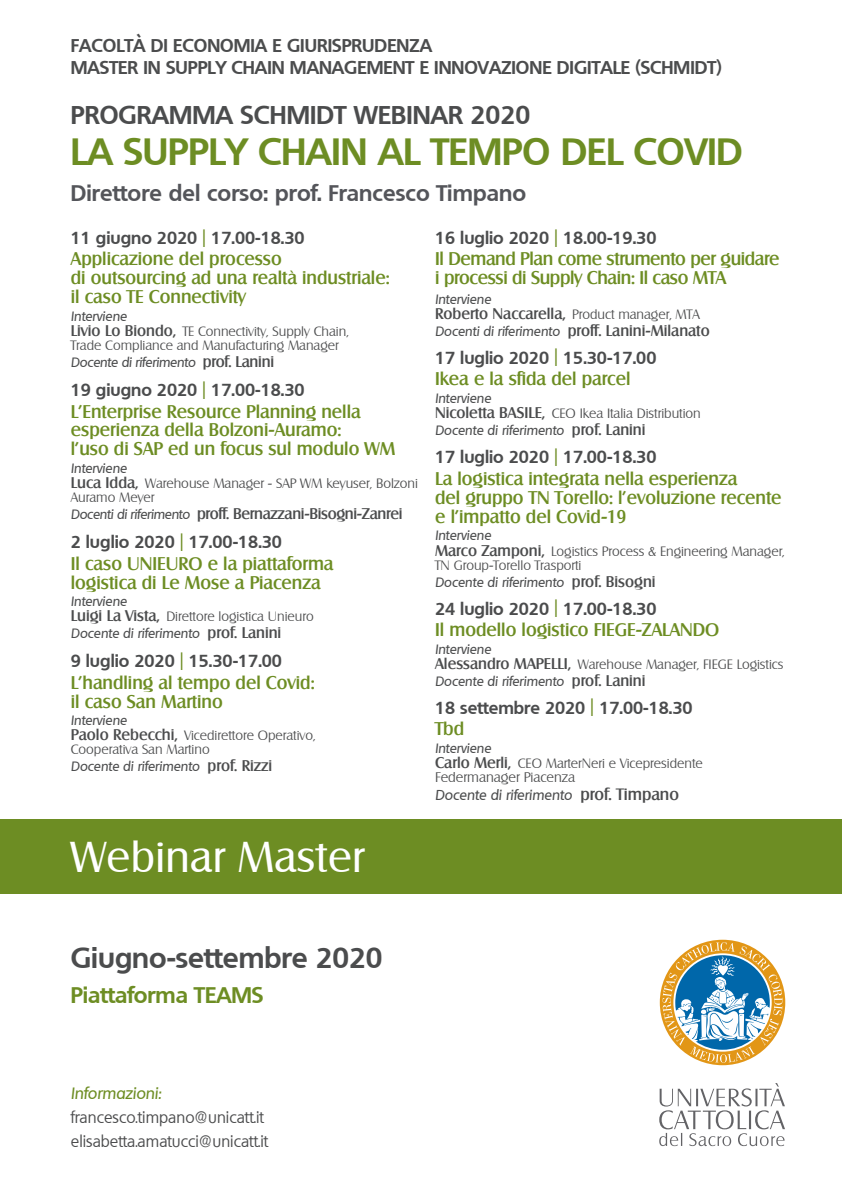
<style>
.page{position:relative;width:842px;height:1191px;background:#fff}
.page>*{position:absolute;margin:0;border:0;box-sizing:border-box;transform-origin:0 0}
.t1{font:42px "Salzburg";letter-spacing:.01em;color:#fff}
.t2{font:700 37px "Quebec";color:#6d8d23}
.t3{font:700 28px "Quebec";color:#4b4c4d}
.t4{font:700 25px "Quebec";letter-spacing:.005em;color:#4b4c4d}
.t5{font:700 22px "Quebec";letter-spacing:.005em;color:#54555a}
.Titolo_3{font:700 22px "Quebec";color:#6d8d23}
.t6{font:700 18px "Quebec";color:#4b4c4d}
.t7{font:500 17.9px/18.8px "Salzburg";color:#6d8d23}
.t8{font:500 17.9px/18.8px "Salzburg";letter-spacing:-.02em;color:#6d8d23}
.t9{font:700 16.9px "Quebec";color:#4b4c4d}
.t10{font:16px "Quebec";color:#4b4c4d}
.t11{font:italic 500 16px "Quebec";color:#6d8d23}
.t12{font:500 15.1px "Salzburg";color:#4b4c4d}
.t13{font:500 15.1px "Salzburg";letter-spacing:-.02em;color:#4b4c4d}
.t14{font:italic 500 14px "Quebec";color:#4b4c4d}
.t15{font:300 13.6px "Salzburg";color:#4b4c4d}
.t16{font:300 13.2px/14.1px "Salzburg";color:#4b4c4d}
.t17{font:italic 500 13.2px "Quebec";color:#4b4c4d}
.s1{font-weight:300;font-size:24.5px;color:#6d8d23}
.s2{font-weight:500;font-size:15.1px}
.s3{font-family:"Salzburg";font-style:normal;font-size:15.1px}
.s4{font-family:"Quebec";font-style:italic;font-size:13.2px}
.s5{font-weight:300;font-size:13.2px}
.s6{font-family:"Salzburg";font-style:normal;font-size:16px}
</style>
<div class="page">
<div style="left:0;top:819px;width:842px;height:75px;background:#6d8d23"></div>
<svg style="left:660px;top:939px;width:125px;height:126px"></svg>
<svg style="left:659px;top:1083px;width:126px;height:63px"></svg>
<p class="t6" style="left:71px;top:34px;width:363px">FACOLTÀ DI ECONOMIA E GIURISPRUDENZA</p>
<p class="t6" style="left:71px;top:56px;width:652px">MASTER IN SUPPLY CHAIN MANAGEMENT E INNOVAZIONE DIGITALE (SCHMIDT)</p>
<p class="t4" style="left:71px;top:99px;width:461px">PROGRAMMA SCHMIDT WEBINAR 2020</p>
<p class="t2" style="left:71px;top:127px;width:673px">LA SUPPLY CHAIN AL TEMPO DEL COVID</p>
<p class="t5" style="left:71px;top:179px;width:457px">Direttore del corso: prof. Francesco Timpano</p>
<p class="t9" style="left:71px;top:226px;width:235px">11 giugno 2020 <span class="s1">|</span> 17.00-18.30</p>
<p class="t7" style="left:71px;top:249px;width:212px">Applicazione del processo</p>
<p class="t7" style="left:71px;top:268px;width:320px">di outsourcing ad una realtà industriale:</p>
<p class="t7" style="left:71px;top:287px;width:177px">il caso TE Connectivity</p>
<p class="t17" style="left:71px;top:307px;width:58px">Interviene</p>
<p class="t16" style="left:71px;top:324px;width:279px"><span class="s2">Livio Lo Biondo,</span> TE Connectivity, Supply Chain,</p>
<p class="t16" style="left:71px;top:338px;width:269px">Trade Compliance and Manufacturing Manager</p>
<p class="t17" style="left:71px;top:353px;width:205px">Docente di riferimento <span class="s3">prof. Lanini</span></p>
<p class="t9" style="left:71px;top:379px;width:235px">19 giugno 2020 <span class="s1">|</span> 17.00-18.30</p>
<p class="t7" style="left:71px;top:402px;width:291px">L’Enterprise Resource Planning nella esperienza della Bolzoni-Auramo:</p>
<p class="t7" style="left:71px;top:439px;width:326px">l’uso di SAP ed un focus sul modulo WM</p>
<p class="t17" style="left:71px;top:459px;width:58px">Interviene</p>
<p class="t16" style="left:71px;top:476px;width:349px"><span class="s2">Luca Idda,</span> Warehouse Manager - SAP WM keyuser, Bolzoni<br>Auramo Meyer</p>
<p class="t13" style="left:71px;top:504px;width:333px"><span class="s4">Docenti di riferimento</span> proff. Bernazzani-Bisogni-Zanrei</p>
<p class="t9" style="left:71px;top:531px;width:213px">2 luglio 2020 <span class="s1">|</span> 17.00-18.30</p>
<p class="t7" style="left:71px;top:554px;width:264px">Il caso UNIEURO e la piattaforma</p>
<p class="t7" style="left:71px;top:572px;width:251px">logistica di Le Mose a Piacenza</p>
<p class="t17" style="left:71px;top:593px;width:58px">Interviene</p>
<p class="t16" style="left:71px;top:609px;width:244px"><span class="s2">Luigi La Vista,</span> Direttore logistica Unieuro</p>
<p class="t17" style="left:71px;top:625px;width:212px">Docente di riferimento <span class="s3">prof. Lanini</span></p>
<p class="t9" style="left:71px;top:650px;width:213px">9 luglio 2020 <span class="s1">|</span> 15.30-17.00</p>
<p class="t7" style="left:71px;top:673px;width:245px">L’handling al tempo del Covid:</p>
<p class="t7" style="left:71px;top:692px;width:153px">il caso San Martino</p>
<p class="t17" style="left:71px;top:712px;width:58px">Interviene</p>
<p class="t16" style="left:71px;top:728px;width:246px"><span class="s2">Paolo Rebecchi,</span> Vicedirettore Operativo,</p>
<p class="t16" style="left:71px;top:742px;width:140px">Cooperativa San Martino</p>
<p class="t17" style="left:71px;top:758px;width:203px">Docente di riferimento <span class="s3">prof. Rizzi</span></p>
<p class="t9" style="left:435px;top:226px;width:223px">16 luglio 2020 <span class="s1">|</span> 18.00-19.30</p>
<p class="t8" style="left:435px;top:249px;width:346px">Il Demand Plan come strumento per guidare i processi di Supply Chain: Il caso MTA</p>
<p class="t17" style="left:435px;top:290px;width:58px">Interviene</p>
<p class="t12" style="left:435px;top:304px;width:266px">Roberto Naccarella, <span class="s5">Product manager, MTA</span></p>
<p class="t12" style="left:435px;top:321px;width:276px"><span class="s4">Docenti di riferimento</span> proff. Lanini-Milanato</p>
<p class="t9" style="left:435px;top:346px;width:223px">17 luglio 2020 <span class="s1">|</span> 15.30-17.00</p>
<p class="t7" style="left:435px;top:369px;width:197px">Ikea e la sfida del parcel</p>
<p class="t17" style="left:435px;top:389px;width:58px">Interviene</p>
<p class="t16" style="left:435px;top:406px;width:267px"><span class="s2">Nicoletta BASILE,</span> CEO Ikea Italia Distribution</p>
<p class="t17" style="left:435px;top:421px;width:212px">Docente di riferimento <span class="s3">prof. Lanini</span></p>
<p class="t9" style="left:435px;top:445px;width:223px">17 luglio 2020 <span class="s1">|</span> 17.00-18.30</p>
<p class="t7" style="left:435px;top:469px;width:304px">La logistica integrata nella esperienza</p>
<p class="t7" style="left:435px;top:488px;width:348px">del gruppo TN Torello: l’evoluzione recente e l’impatto del Covid-19</p>
<p class="t17" style="left:435px;top:527px;width:58px">Interviene</p>
<p class="t16" style="left:435px;top:544px;width:351px"><span class="s2">Marco Zamponi,</span> Logistics Process &amp; Engineering Manager,<br>TN Group-Torello Trasporti</p>
<p class="t17" style="left:435px;top:573px;width:222px">Docente di riferimento <span class="s3">prof. Bisogni</span></p>
<p class="t9" style="left:435px;top:597px;width:223px">24 luglio 2020 <span class="s1">|</span> 17.00-18.30</p>
<p class="t7" style="left:435px;top:620px;width:286px">Il modello logistico FIEGE-ZALANDO</p>
<p class="t17" style="left:435px;top:640px;width:58px">Interviene</p>
<p class="t16" style="left:435px;top:657px;width:350px"><span class="s2">Alessandro MAPELLI,</span> Warehouse Manager, FIEGE Logistics</p>
<p class="t17" style="left:435px;top:672px;width:212px">Docente di riferimento <span class="s3">prof. Lanini</span></p>
<p class="t9" style="left:435px;top:696px;width:259px">18 settembre 2020 <span class="s1">|</span> 17.00-18.30</p>
<p class="t7" style="left:435px;top:719px;width:31px">Tbd</p>
<p class="t17" style="left:435px;top:739px;width:58px">Interviene</p>
<p class="t16" style="left:435px;top:756px;width:269px"><span class="s2">Carlo Merli,</span> CEO MarterNeri e Vicepresidente</p>
<p class="t15" style="left:435px;top:769px;width:141px">Federmanager Piacenza</p>
<p class="t14" style="left:435px;top:786px;width:245px">Docente di riferimento <span class="s6">prof. Timpano</span></p>
<p class="t1" style="left:71px;top:832px;width:295px">Webinar Master</p>
<p class="t3" style="left:71px;top:939px;width:313px">Giugno-settembre 2020</p>
<p class="Titolo_3" style="left:71px;top:980px;width:194px">Piattaforma TEAMS</p>
<p class="t11" style="left:71px;top:1083px;width:92px">Informazioni:</p>
<p class="t10" style="left:71px;top:1107px;width:194px">francesco.timpano@unicatt.it</p>
<p class="t10" style="left:71px;top:1131px;width:199px">elisabetta.amatucci@unicatt.it</p>
</div>
